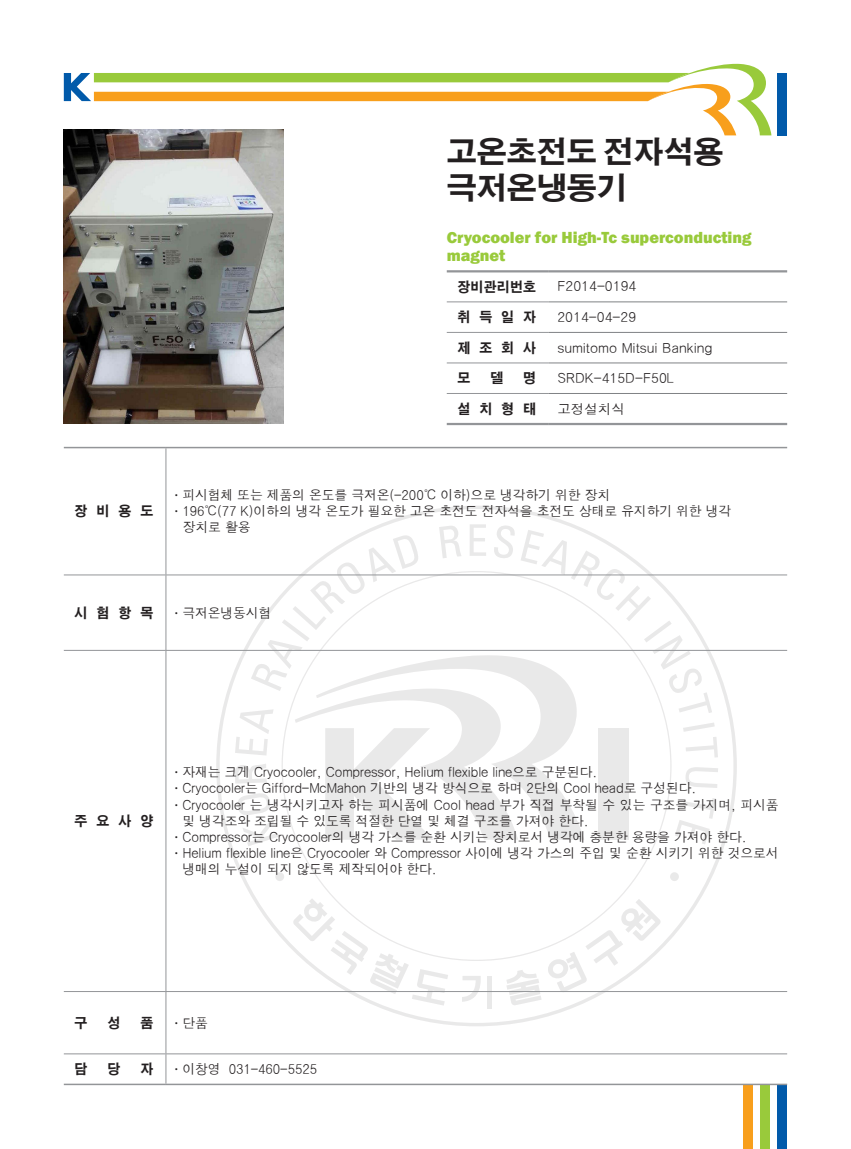
<style>
.page{position:relative;width:851px;height:1149px;background:#fff}
.page>*{position:absolute;margin:0;border:0;box-sizing:border-box;transform-origin:0 0}
.t1{font:700 30px "Adobe Gothic Std";color:#231f20}
.t2{font:800 16.5px "Franklin Gothic";color:#99ca3b}
.용도내용{font:13.5px/16.2px "Haansoft Dotum";letter-spacing:-.01em;color:#231f20;scale:.95 1}
.모델명{font:13.5px "Haansoft Dotum";color:#231f20}
.장비관리번호{font:700 13.5px "Adobe Gothic Std";letter-spacing:.71em;color:#231f20;scale:.95 1}
</style>
<div class="page">
<svg style="left:462px;top:976px;width:18px;height:25px"></svg>
<div style="left:487px;top:975px;width:5px;height:32px;background:#e9e9e9"></div>
<svg style="left:293px;top:898px;width:155px;height:107px"></svg>
<svg style="left:506px;top:898px;width:155px;height:107px"></svg>
<div style="left:670px;top:872px;width:8px;height:8px;background:#e9e9e9;border-radius:50%"></div>
<div style="left:275px;top:872px;width:9px;height:8px;background:#e9e9e9;border-radius:50%"></div>
<svg style="left:234px;top:524px;width:484px;height:322px"></svg>
<svg style="left:316px;top:652px;width:268px;height:187px"></svg>
<div style="left:777px;top:1084px;width:10px;height:64px;background:#015aaa"></div>
<div style="left:760px;top:1084px;width:10px;height:64px;background:#99ca3b"></div>
<div style="left:743px;top:1084px;width:10px;height:64px;background:#f89f1c"></div>
<img style="left:64px;top:135px;width:220px;height:288px">
<div style="left:777px;top:73px;width:10px;height:63px;background:#015aaa"></div>
<svg style="left:64px;top:63px;width:707px;height:72px"></svg>
<hr style="left:64px;top:574px;width:102px;height:1px;background:#939598">
<hr style="left:64px;top:649px;width:102px;height:1px;background:#939598">
<hr style="left:166px;top:649px;width:621px;height:1px;background:#939598">
<hr style="left:64px;top:990px;width:102px;height:1px;background:#939598">
<hr style="left:166px;top:990px;width:621px;height:1px;background:#939598">
<hr style="left:166px;top:1053px;width:621px;height:1px;background:#939598">
<hr style="left:64px;top:1053px;width:102px;height:1px;background:#939598">
<hr style="left:166px;top:574px;width:621px;height:1px;background:#939598">
<hr style="left:166px;top:446px;width:621px;height:2px;background:#939598">
<hr style="left:166px;top:1083px;width:621px;height:1px;background:#939598">
<hr style="left:64px;top:446px;width:102px;height:2px;background:#939598">
<hr style="left:64px;top:1083px;width:102px;height:1px;background:#939598">
<hr style="left:165px;top:448px;width:1px;height:126px;background:#939598">
<hr style="left:165px;top:575px;width:1px;height:74px;background:#939598">
<hr style="left:165px;top:650px;width:1px;height:340px;background:#939598">
<hr style="left:165px;top:991px;width:1px;height:62px;background:#939598">
<hr style="left:165px;top:1053px;width:1px;height:30px;background:#939598">
<hr style="left:446px;top:301px;width:103px;height:1px;background:#939598">
<hr style="left:446px;top:332px;width:103px;height:1px;background:#939598">
<hr style="left:446px;top:362px;width:103px;height:1px;background:#939598">
<hr style="left:446px;top:393px;width:103px;height:1px;background:#939598">
<hr style="left:549px;top:301px;width:238px;height:1px;background:#808285">
<hr style="left:549px;top:332px;width:238px;height:1px;background:#808285">
<hr style="left:549px;top:362px;width:238px;height:1px;background:#808285">
<hr style="left:549px;top:393px;width:238px;height:1px;background:#808285">
<hr style="left:446px;top:270px;width:103px;height:2px;background:#939598">
<hr style="left:446px;top:423px;width:103px;height:2px;background:#939598">
<hr style="left:549px;top:270px;width:238px;height:2px;background:#939598">
<hr style="left:549px;top:423px;width:238px;height:2px;background:#939598">
<p class="t1" style="left:446px;top:133px;width:278px">고온초전도 전자석용</p>
<p class="t1" style="left:446px;top:169px;width:181px">극저온냉동기</p>
<p class="t2" style="left:446px;top:227px;width:306px">Cryocooler for High-Tc superconducting</p>
<p class="t2" style="left:446px;top:245px;width:60px">magnet</p>
<p class="장비관리번호" style="left:457px;top:278px;width:84px">장비관리번호</p>
<p class="모델명" style="left:557px;top:279px;width:81px">F2014-0194</p>
<p class="장비관리번호" style="left:457px;top:309px;width:84px">취득일자</p>
<p class="모델명" style="left:557px;top:309px;width:80px">2014-04-29</p>
<p class="장비관리번호" style="left:457px;top:339px;width:84px">제조회사</p>
<p class="모델명" style="left:557px;top:340px;width:157px">sumitomo Mitsui Banking</p>
<p class="장비관리번호" style="left:457px;top:370px;width:15px">모</p>
<p class="장비관리번호" style="left:490px;top:370px;width:15px">델</p>
<p class="장비관리번호" style="left:523px;top:370px;width:15px">명</p>
<p class="모델명" style="left:557px;top:370px;width:118px">SRDK-415D-F50L</p>
<p class="장비관리번호" style="left:457px;top:400px;width:84px">설치형태</p>
<p class="모델명" style="left:557px;top:401px;width:69px">고정설치식</p>
<p class="장비관리번호" style="left:74px;top:503px;width:84px">장 비 용 도</p>
<p class="용도내용" style="left:174px;top:487px;width:460px">‧ 피시험체 또는 제품의 온도를 극저온(-200℃ 이하)으로 냉각하기 위한 장치</p>
<p class="용도내용" style="left:174px;top:503px;width:587px">‧ 196℃(77 K)이하의 냉각 온도가 필요한 고온 초전도 전자석을 초전도 상태로 유지하기 위한 냉각</p>
<p class="용도내용" style="left:183px;top:519px;width:73px">장치로 활용</p>
<p class="장비관리번호" style="left:74px;top:604px;width:84px">시 험 항 목</p>
<p class="용도내용" style="left:174px;top:604px;width:103px">‧ 극저온냉동시험</p>
<p class="장비관리번호" style="left:74px;top:812px;width:84px">주 요 사 양</p>
<p class="용도내용" style="left:174px;top:764px;width:446px">‧ 자재는 크게 Cryocooler, Compressor, Helium flexible line으로 구분된다.</p>
<p class="용도내용" style="left:174px;top:780px;width:550px">‧ Cryocooler는 Gifford-McMahon 기반의 냉각 방식으로 하며 2단의 Cool head로 구성된다.</p>
<p class="용도내용" style="left:182px;top:796px;width:629px;text-indent:-8px">‧ Cryocooler 는 냉각시키고자 하는 피시품에 Cool head 부가 직접 부착될 수 있는 구조를 가지며, 피시품 및 냉각조와 조립될 수 있도록 적절한 단열 및 체결 구조를 가져야 한다.</p>
<p class="용도내용" style="left:174px;top:829px;width:603px">‧ Compressor는 Cryocooler의 냉각 가스를 순환 시키는 장치로서 냉각에 충분한 용량을 가져야 한다.</p>
<p class="용도내용" style="left:182px;top:845px;width:629px;text-indent:-8px">‧ Helium flexible line은 Cryocooler 와 Compressor 사이에 냉각 가스의 주입 및 순환 시키기 위한 것으로서 냉매의 누설이 되지 않도록 제작되어야 한다.</p>
<p class="장비관리번호" style="left:74px;top:1014px;width:15px">구</p>
<p class="장비관리번호" style="left:107px;top:1014px;width:15px">성</p>
<p class="장비관리번호" style="left:140px;top:1014px;width:15px">품</p>
<p class="용도내용" style="left:174px;top:1014px;width:37px">‧ 단품</p>
<p class="장비관리번호" style="left:74px;top:1060px;width:15px">담</p>
<p class="장비관리번호" style="left:107px;top:1060px;width:15px">당</p>
<p class="장비관리번호" style="left:140px;top:1060px;width:15px">자</p>
<p class="용도내용" style="left:174px;top:1060px;width:152px">‧ 이창영 031-460-5525</p>
</div>
